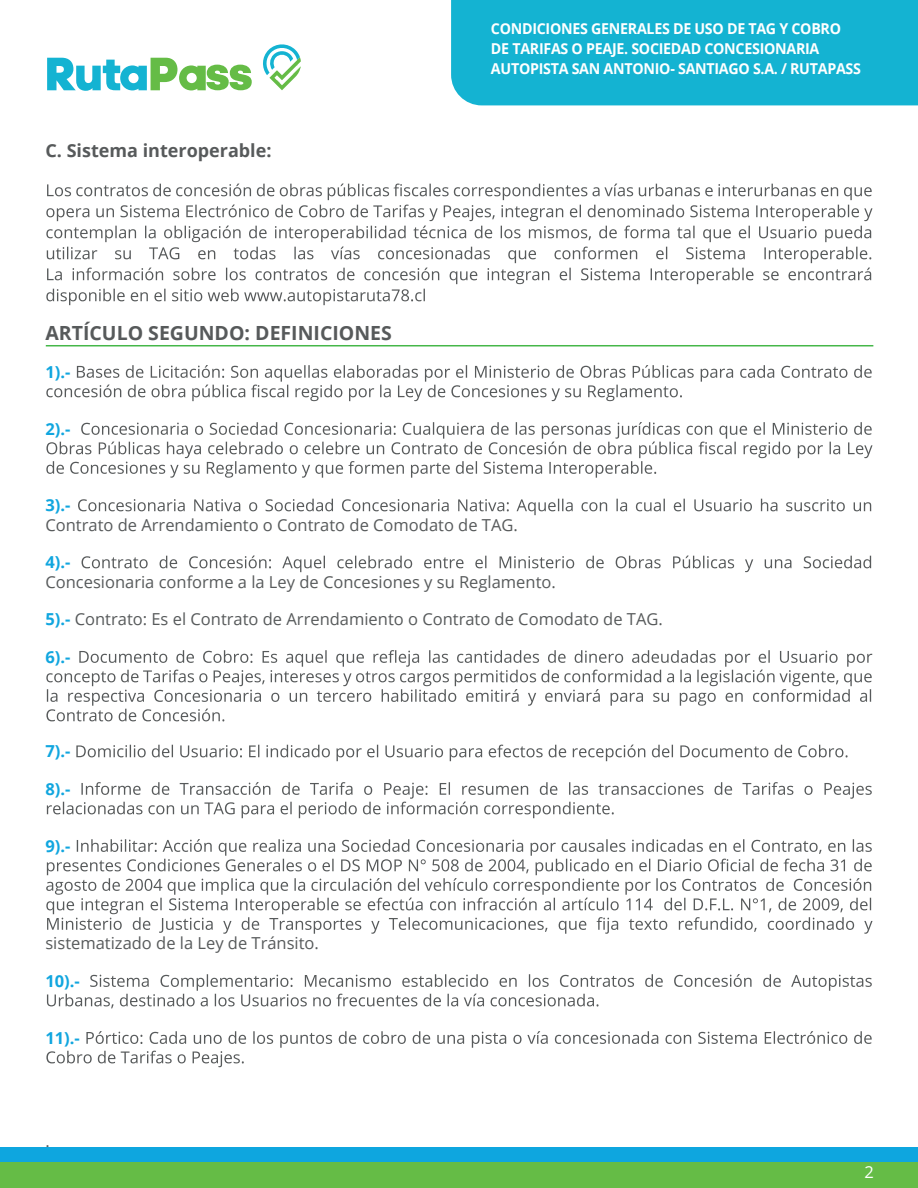
<style>
.page{position:relative;width:918px;height:1188px;background:#fff}
.page>*{position:absolute;margin:0;border:0;box-sizing:border-box;transform-origin:0 0}
.t1{font:700 19.5px "Open Sans";color:#575a5b}
.t2{font:700 18px "Open Sans";color:#575a5b}
.t3{font:18px "Open Sans";color:#fff}
.t4{font:16.5px "Open Sans";color:#575a5b}
.t5{font:700 16.5px "Open Sans";color:#11a6df}
.t6{font:16.5px "Open Sans";color:#575a5b}
.t7{font:700 15px/20.1px "Open Sans";letter-spacing:-.02em;color:#fff;scale:.95 1}
.s1{font-weight:700;color:#11a6df}
</style>
<div class="page">
<svg style="left:46px;top:184px;width:827px;height:121px"></svg>
<svg style="left:46px;top:365px;width:826px;height:36px"></svg>
<svg style="left:46px;top:422px;width:827px;height:56px"></svg>
<svg style="left:78px;top:499px;width:793px;height:16px"></svg>
<svg style="left:82px;top:556px;width:789px;height:16px"></svg>
<svg style="left:46px;top:650px;width:826px;height:71px"></svg>
<svg style="left:76px;top:745px;width:772px;height:16px"></svg>
<svg style="left:47px;top:782px;width:825px;height:36px"></svg>
<svg style="left:46px;top:839px;width:827px;height:95px"></svg>
<svg style="left:47px;top:974px;width:825px;height:34px"></svg>
<svg style="left:46px;top:1031px;width:826px;height:36px"></svg>
<svg style="left:47px;top:58px;width:205px;height:33px"></svg>
<svg style="left:263px;top:44px;width:38px;height:46px"></svg>
<div style="left:0;top:1161px;width:918px;height:27px;background:#65bc46"></div>
<div style="left:0;top:1147px;width:918px;height:14px;background:#0ea6df"></div>
<div style="left:451px;top:0;width:467px;height:105px;background:#14b3d2"></div>
<hr style="left:46px;top:345px;width:827px;height:1px;background:#45b749">
<p class="t2" style="left:45px;top:138px;width:228px">C. Sistema interoperable:</p>
<p class="t1" style="left:45px;top:319px;width:348px">ARTÍCULO SEGUNDO: DEFINICIONES</p>
<p class="t5" style="left:45px;top:360px;width:27px">1).-</p>
<p class="t5" style="left:45px;top:417px;width:27px">2).-</p>
<p class="t7" style="left:491px;top:18px;width:391px">CONDICIONES GENERALES DE USO DE TAG Y COBRO<br>DE TARIFAS O PEAJE. SOCIEDAD CONCESIONARIA<br>AUTOPISTA SAN ANTONIO- SANTIAGO S.A. / RUTAPASS</p>
<p class="t5" style="left:45px;top:494px;width:27px">3).-</p>
<p class="t4" style="left:45px;top:513px;width:474px">Contrato de Arrendamiento o Contrato de Comodato de TAG.</p>
<p class="t5" style="left:45px;top:551px;width:27px">4).-</p>
<p class="t4" style="left:45px;top:570px;width:512px">Concesionaria conforme a la Ley de Concesiones y su Reglamento.</p>
<p class="t4" style="left:45px;top:608px;width:619px"><span class="s1">5).-</span> Contrato: Es el Contrato de Arrendamiento o Contrato de Comodato de TAG.</p>
<p class="t5" style="left:45px;top:645px;width:27px">6).-</p>
<p class="t5" style="left:45px;top:740px;width:27px">7).-</p>
<p class="t5" style="left:45px;top:777px;width:27px">8).-</p>
<p class="t5" style="left:45px;top:834px;width:27px">9).-</p>
<p class="t4" style="left:45px;top:932px;width:275px">sistematizado de la Ley de Tránsito.</p>
<p class="t5" style="left:45px;top:969px;width:36px">10).-</p>
<p class="t5" style="left:45px;top:1026px;width:36px">11).-</p>
<p class="t6" style="left:45px;top:1130px;width:6px">.</p>
<p class="t3" style="left:861px;top:1152px;width:15px">2<sub>2</sub></p>
</div>
